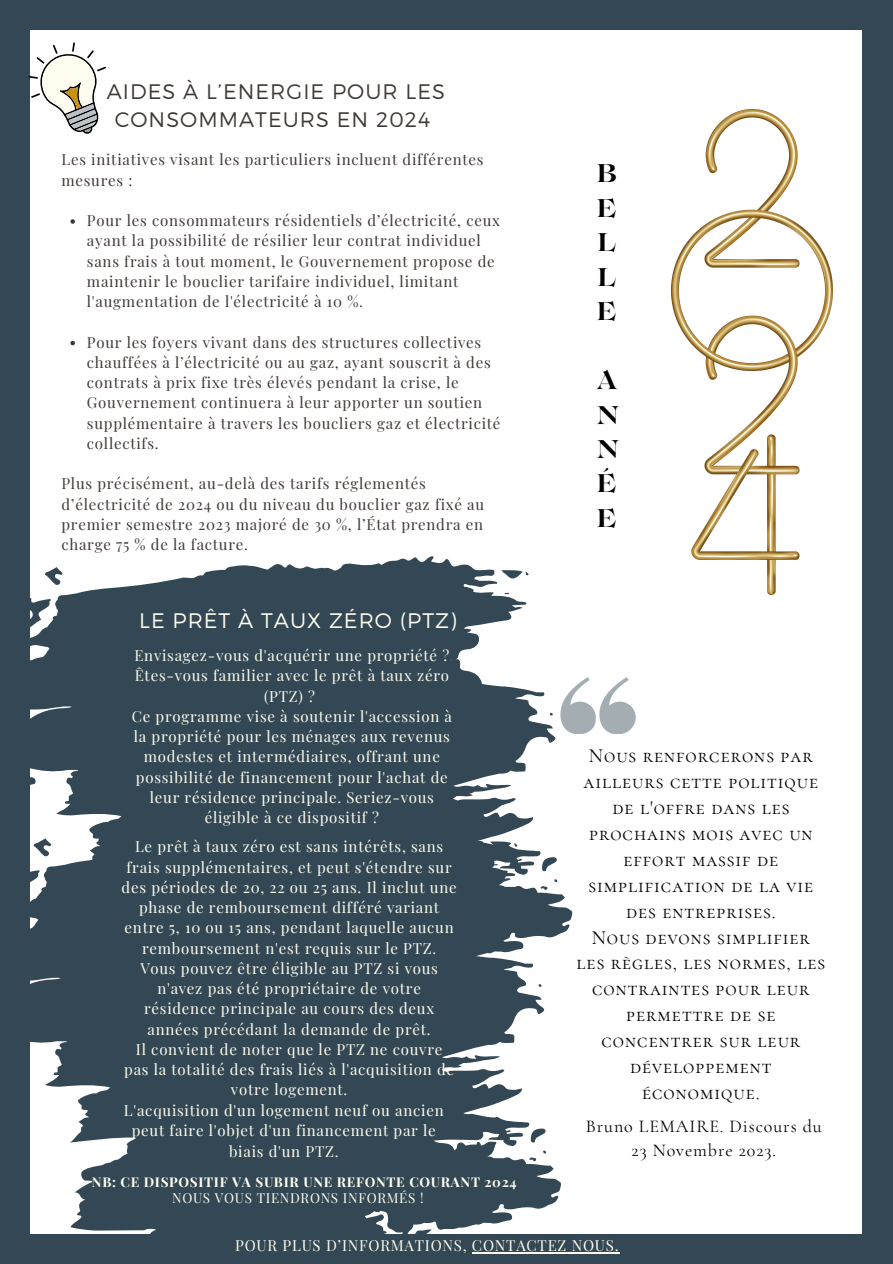
<style>
.page{position:relative;width:893px;height:1264px;background:#fff}
.page>*{position:absolute;margin:0;border:0;box-sizing:border-box;transform-origin:0 0}
.t1{font:700 25.5px/34.3px "Lovelace";color:#000;text-align:justify}
.t2{font:300 21px/28.2px "Montserrat";letter-spacing:.05em;color:#403835;text-align:center}
.t3{font:300 21px "Montserrat";letter-spacing:.05em;color:#fffdf0}
.t4{font:19.5px/25.8px "Cormorant SC";letter-spacing:.05em;color:#000;text-align:center}
.t5{font:18px/23.7px "Cormorant Garamond";letter-spacing:.05em;color:#000;text-align:center}
.t6{font:15px/20.2px "Playfair Display";letter-spacing:.05em;color:#fffdf0;text-align:center}
.t7{font:15px/20.2px "Playfair Display";letter-spacing:.05em;color:#403835}
.t8{font:700 13.5px "Playfair Display";letter-spacing:.05em;color:#fffdf0}
.t9{font:13.5px "Playfair Display";letter-spacing:.05em;color:#fffdf0}
</style>
<div class="page">
<div style="left:0;top:0;width:892px;height:1263px;background:#334854"></div>
<div style="left:31px;top:30px;width:830px;height:1203px;background:#fff"></div>
<svg style="left:30px;top:984px;width:531px;height:270px;fill:#334854"></svg>
<svg style="left:30px;top:556px;width:543px;height:428px;fill:#334854"></svg>
<svg style="left:28px;top:42px;width:78px;height:98px"></svg>
<img style="left:671px;top:110px;width:161px;height:484px">
<svg style="left:70px;top:219px;width:5px;height:5px"></svg>
<svg style="left:70px;top:341px;width:5px;height:4px"></svg>
<hr style="left:472px;top:1252px;width:147px;height:1px;background:#fffdf0">
<svg style="left:560px;top:677px;width:75px;height:56px"></svg>
<p class="t2" style="left:107px;top:77px;width:340px">AIDES À L’ENERGIE POUR LES<br>CONSOMMATEURS EN 2024</p>
<p class="t7" style="left:61px;top:149px;width:423px">Les initiatives visant les particuliers incluent différentes mesures :</p>
<p class="t7" style="left:87px;top:210px;width:414px">Pour les consommateurs résidentiels d’électricité, ceux ayant la possibilité de résilier leur contrat individuel sans frais à tout moment, le Gouvernement propose de maintenir le bouclier tarifaire individuel, limitant l'augmentation de l'électricité à 10 %.</p>
<p class="t7" style="left:87px;top:331px;width:415px">Pour les foyers vivant dans des structures collectives chauffées à l’électricité ou au gaz, ayant souscrit à des contrats à prix fixe très élevés pendant la crise, le Gouvernement continuera à leur apporter un soutien supplémentaire à travers les boucliers gaz et électricité collectifs.</p>
<p class="t7" style="left:61px;top:473px;width:424px">Plus précisément, au-delà des tarifs réglementés d’électricité de 2024 ou du niveau du bouclier gaz fixé au premier semestre 2023 majoré de 30 %, l’État prendra en charge 75 % de la facture.</p>
<p class="t3" style="left:139px;top:606px;width:319px">LE PRÊT À TAUX ZÉRO (PTZ)</p>
<p class="t6" style="left:134px;top:644px;width:316px">Envisagez-vous d'acquérir une propriété ?<br>Êtes-vous familier avec le prêt à taux zéro (PTZ) ?</p>
<p class="t6" style="left:132px;top:705px;width:322px">Ce programme vise à soutenir l'accession à la propriété pour les ménages aux revenus modestes et intermédiaires, offrant une possibilité de financement pour l'achat de leur résidence principale. Seriez-vous éligible à ce dispositif ?</p>
<p class="t6" style="left:122px;top:836px;width:336px">Le prêt à taux zéro est sans intérêts, sans frais supplémentaires, et peut s'étendre sur des périodes de 20, 22 ou 25 ans. Il inclut une phase de remboursement différé variant entre 5, 10 ou 15 ans, pendant laquelle aucun remboursement n'est requis sur le PTZ.</p>
<p class="t6" style="left:140px;top:957px;width:299px">Vous pouvez être éligible au PTZ si vous n'avez pas été propriétaire de votre résidence principale au cours des deux années précédant la demande de prêt.</p>
<p class="t6" style="left:124px;top:1038px;width:331px">Il convient de noter que le PTZ ne couvre pas la totalité des frais liés à l'acquisition de votre logement.</p>
<p class="t6" style="left:124px;top:1099px;width:321px">L'acquisition d'un logement neuf ou ancien peut faire l'objet d'un financement par le biais d'un PTZ.</p>
<p class="t8" style="left:92px;top:1171px;width:426px">NB: CE DISPOSITIF VA SUBIR UNE REFONTE COURANT 2024</p>
<p class="t9" style="left:172px;top:1188px;width:253px">NOUS VOUS TIENDRONS INFORMÉS !</p>
<p class="t1" style="left:596px;top:159px;width:22px">B E L L E</p>
<p class="t1" style="left:596px;top:366px;width:24px">A N N É E</p>
<p class="t4" style="left:583px;top:743px;width:236px">Nous renforcerons par ailleurs cette politique de l'offre dans les prochains mois avec un effort massif de simplification de la vie des entreprises.</p>
<p class="t4" style="left:576px;top:924px;width:250px">Nous devons simplifier les règles, les normes, les contraintes pour leur permettre de se concentrer sur leur développement économique.</p>
<p class="t5" style="left:585px;top:1114px;width:237px">Bruno LEMAIRE. Discours du<br>23 Novembre 2023.</p>
<p class="t6" style="left:235px;top:1234px;width:385px">POUR PLUS D’INFORMATIONS, CONTACTEZ NOUS.</p>
</div>
